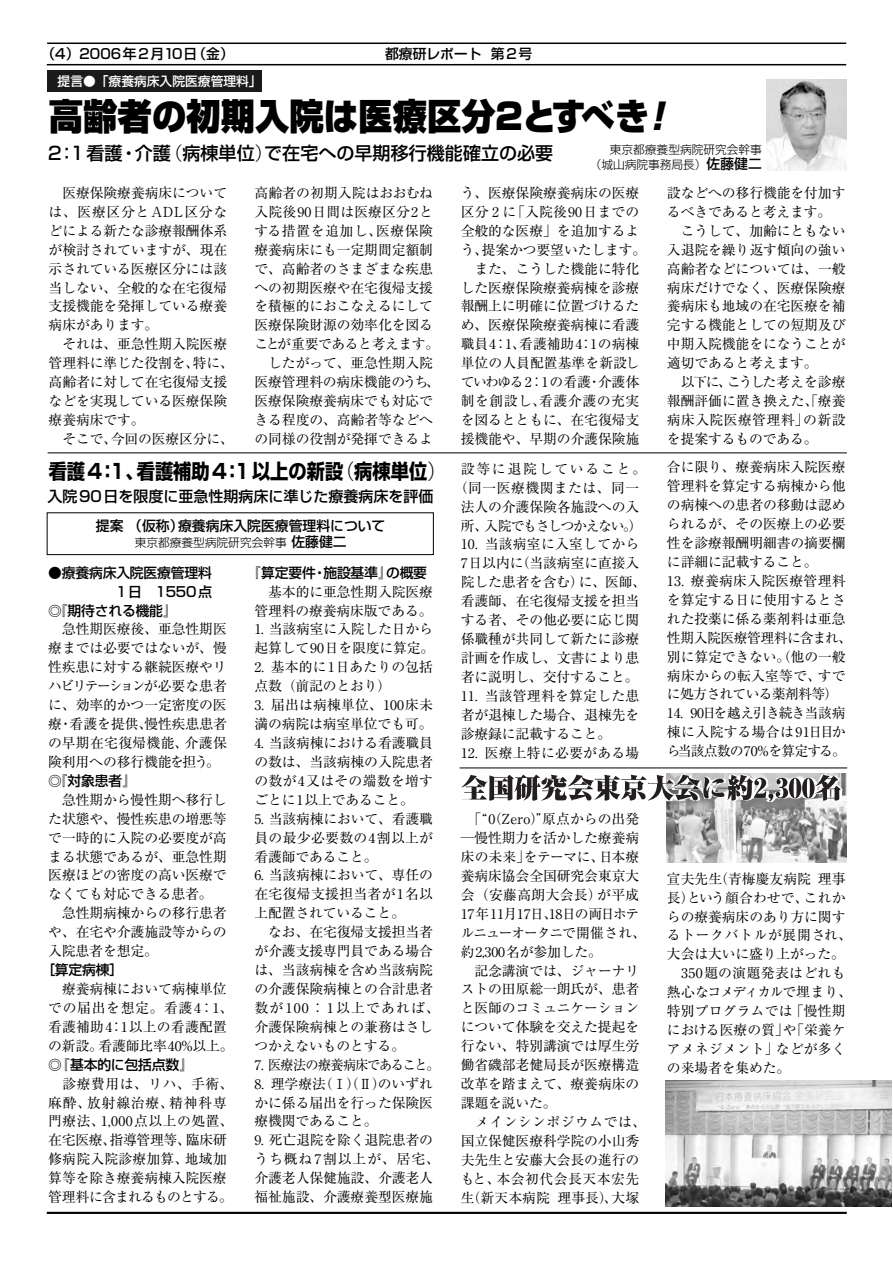
<style>
.page{position:relative;width:893px;height:1263px;background:#fff}
.page>*{position:absolute;margin:0;border:0;box-sizing:border-box;transform-origin:0 0}
.t1{font:900 36.15px "Shin Go";color:#000;scale:.95 1}
.t2{font:700 20.4px "Shin Go";color:#000;scale:.9 1}
.t3{font:500 18px "Shin Go";color:#000}
.t4{font:500 15px "Shin Go";color:#000}
.t5{font:13.8px/18.9px "Ryumin";letter-spacing:-.005em;color:#000;text-align:justify}
.t6{font:13.8px/18.9px "Ryumin";letter-spacing:.015em;color:#000;text-align:center}
.t7{font:500 13.8px "Shin Go";letter-spacing:-.015em;color:#000}
.t8{font:13.8px "Ryumin";letter-spacing:-.05em;color:#000}
.t9{font:13.8px "Ryumin";letter-spacing:.02em;color:#000}
.t10{font:13.8px "Ryumin";letter-spacing:-.095em;color:#000}
.t11{font:13.8px "Ryumin";letter-spacing:.045em;color:#000}
.t12{font:13.8px "Ryumin";letter-spacing:.025em;color:#000}
.t13{font:500 12.75px "Shin Go";color:#fff}
.t14{font:300 11.7px/14.9px "Shin Go";color:#000;text-align:right}
.s1{font-style:italic}
.s2{font-weight:300}
.s3{font-weight:500;font-size:13.8px}
</style>
<div class="page">
<img style="left:666px;top:774px;width:180px;height:88px">
<hr style="left:47px;top:64px;width:799px;height:1px;background:#000">
<hr style="left:47px;top:1212px;width:800px;height:2px;background:#000">
<hr style="left:47px;top:43px;width:799px;height:1px;background:#000">
<div style="left:47px;top:70px;width:215px;height:22px;background:#1a1a1a"></div>
<hr style="left:48px;top:453px;width:799px;height:1px;background:#000">
<div style="left:47px;top:512px;width:387px;height:43px;border:1px solid #000"></div>
<img style="left:766px;top:80px;width:80px;height:90px">
<hr style="left:460px;top:768px;width:387px;height:1px;background:#000">
<img style="left:665px;top:1081px;width:226px;height:125px">
<svg style="left:461px;top:774px;width:381px;height:28px"></svg>
<p class="t7" style="left:41px;top:45px;width:194px">（4）2006年2月10日（金）</p>
<p class="t7" style="left:385px;top:45px;width:149px">都療研レポート 第2号</p>
<h1 class="t1" style="left:49px;top:92px;width:660px">高齢者の初期入院は医療区分2とすべき<span class="s1">!</span></h1>
<h3 class="t3" style="left:48px;top:141px;width:507px">2：1看護・介護<span class="s2">（</span>病棟単位<span class="s2">）</span>で在宅への早期移行機能確立の必要</h3>
<p class="t13" style="left:58px;top:73px;width:206px">提言●「療養病床入院医療管理料」</p>
<p class="t14" style="left:590px;top:142px;width:174px">東京都療養型病院研究会幹事<br>（城山病院事務局長）<span class="s3">佐藤健二</span></p>
<p class="t5" style="left:49px;top:183px;width:180px;text-indent:14px">医療保険療養病床については、医療区分とADL区分などによる新たな診療報酬体系が検討されていますが、現在示されている医療区分には該当しない、全般的な在宅復帰支援機能を発揮している療養病床があります。</p>
<p class="t5" style="left:49px;top:334px;width:187px;text-align:left;text-indent:14px">それは、亜急性期入院医療管理料に準じた役割を、特に、高齢者に対して在宅復帰支援などを実現している医療保険療養病床です。</p>
<p class="t5" style="left:62px;top:429px;width:173px">そこで、今回の医療区分に、</p>
<p class="t5" style="left:254px;top:183px;width:187px;text-align:center">高齢者の初期入院はおおむね入院後90日間は医療区分2とする措置を追加し、医療保険療養病床にも一定期間定額制で、高齢者のさまざまな疾患への初期医療や在宅復帰支援を積極的におこなえるにして医療保険財源の効率化を図ることが重要であると考えます。したがって、亜急性期入院<br>医療管理料の病床機能のうち、医療保険療養病床でも対応できる程度の、高齢者等などへの同様の役割が発揮できるよ</p>
<p class="t5" style="left:461px;top:183px;width:187px;text-align:center">う、医療保険療養病床の医療区分 2 に「入院後90日までの全般的な医療」を追加するよう、提案かつ要望いたします。また、こうした機能に特化<br>した医療保険療養病棟を診療報酬上に明確に位置づけるため、医療保険療養病棟に看護職員4：1、看護補助4：1の病棟単位の人員配置基準を新設していわゆる 2：1 の看護・介護体制を創設し、看護介護の充実を図るとともに、在宅復帰支援機能や、早期の介護保険施</p>
<p class="t5" style="left:667px;top:183px;width:180px">設などへの移行機能を付加するべきであると考えます。</p>
<p class="t5" style="left:667px;top:221px;width:180px;text-indent:14px">こうして、加齢にともない入退院を繰り返す傾向の強い高齢者などについては、一般病床だけでなく、医療保険療養病床も地域の在宅医療を補完する機能としての短期及び中期入院機能をになうことが適切であると考えます。</p>
<p class="t5" style="left:667px;top:372px;width:180px;text-indent:14px">以下に、こうした考えを診療報酬評価に置き換えた「、療養病床入院医療管理料」の新設を提案するものである。</p>
<h2 class="t2" style="left:49px;top:457px;width:443px">看護4：1、看護補助4：1以上の新設<span class="s2">（</span>病棟単位<span class="s2">）</span></h2>
<p class="t4" style="left:47px;top:487px;width:388px">入院90日を限度に亜急性期病床に準じた療養病床を評価</p>
<p class="t7" style="left:96px;top:517px;width:291px">提案（仮称）療養病床入院医療管理料について</p>
<p class="t14" style="left:135px;top:534px;width:213px">東京都療養型病院研究会幹事<span class="s3">佐藤健二</span></p>
<p class="t7" style="left:48px;top:563px;width:192px">●療養病床入院医療管理料　　</p>
<p class="t7" style="left:116px;top:582px;width:124px">1日　1550点　　</p>
<p class="t7" style="left:48px;top:601px;width:130px">◎『期待される機能』</p>
<p class="t5" style="left:48px;top:620px;width:180px;text-indent:14px">急性期医療後、亜急性期医療までは必要ではないが、慢性疾患に対する継続医療やリハビリテーションが必要な患者に、効率的かつ一定密度の医療・看護を提供、慢性疾患患者の早期在宅復帰機能、介護保険利用への移行機能を担う。</p>
<p class="t7" style="left:48px;top:772px;width:89px">◎『対象患者』</p>
<p class="t5" style="left:48px;top:790px;width:180px;text-indent:14px">急性期から慢性期へ移行した状態や、慢性疾患の増悪等で一時的に入院の必要度が高まる状態であるが、亜急性期医療ほどの密度の高い医療でなくても対応できる患者。</p>
<p class="t5" style="left:48px;top:903px;width:180px;text-indent:14px">急性期病棟からの移行患者や、在宅や介護施設等からの入院患者を想定。</p>
<p class="t7" style="left:41px;top:961px;width:83px">［算定病棟］</p>
<p class="t6" style="left:48px;top:979px;width:187px">療養病棟において病棟単位<br>での届出を想定。看護4：1、看護補助4：1以上の看護配置の新設。看護師比率40%以上。</p>
<p class="t7" style="left:48px;top:1055px;width:146px">◎『基本的に包括点数』</p>
<p class="t6" style="left:48px;top:1074px;width:187px;text-align:left;text-indent:14px">診療費用は、リハ、手術、麻酔、放射線治療、精神科専門療法、1,000点以上の処置、在宅医療、指導管理等、臨床研修病院入院診療加算、地域加算等を除き療養病棟入院医療管理料に含まれるものとする。</p>
<p class="t7" style="left:248px;top:563px;width:195px">『算定要件・施設基準』の概要　</p>
<p class="t5" style="left:254px;top:582px;width:180px;text-align:right">基本的に亜急性期入院医療管理料の療養病床版である。</p>
<p class="t5" style="left:254px;top:620px;width:181px">1. 当該病室に入院した日から起算して90日を限度に算定。</p>
<p class="t5" style="left:254px;top:657px;width:180px">2. 基本的に1日あたりの包括点数（前記のとおり）</p>
<p class="t5" style="left:254px;top:695px;width:180px">3. 届出は病棟単位、100床未満の病院は病室単位でも可。</p>
<p class="t5" style="left:254px;top:733px;width:180px">4. 当該病棟における看護職員の数は、当該病棟の入院患者の数が4又はその端数を増すごとに1以上であること。</p>
<p class="t5" style="left:254px;top:809px;width:180px">5. 当該病棟において、看護職員の最少必要数の4割以上が看護師であること。</p>
<p class="t5" style="left:254px;top:865px;width:180px">6. 当該病棟において、専任の在宅復帰支援担当者が1名以上配置されていること。</p>
<p class="t5" style="left:254px;top:922px;width:187px;text-align:left;text-indent:14px">なお、在宅復帰支援担当者が介護支援専門員である場合は、当該病棟を含め当該病院の介護保険病棟との合計患者数が100：1以上であれば、介護保険病棟との兼務はさしつかえないものとする。</p>
<p class="t8" style="left:254px;top:1056px;width:186px">7. 医療法の療養病床であること。</p>
<p class="t5" style="left:254px;top:1074px;width:180px">8. 理学療法（Ⅰ（）Ⅱ）のいずれかに係る届出を行った保険医療機関であること。</p>
<p class="t5" style="left:254px;top:1130px;width:187px;text-align:left">9. 死亡退院を除く退院患者のうち概ね7割以上が、居宅、介護老人保健施設、介護老人福祉施設、介護療養型医療施</p>
<p class="t5" style="left:454px;top:459px;width:194px;text-align:center">設等に退院していること。（同一医療機関または、同一法人の介護保険各施設への入所、入院でもさしつかえない。）</p>
<p class="t5" style="left:461px;top:535px;width:187px;text-align:left">10. 当該病室に入室してから<br>7日以内に（当該病室に直接入院した患者を含む）に、医師、看護師、在宅復帰支援を担当する者、その他必要に応じ関係職種が共同して新たに診療計画を作成し、文書により患者に説明し、交付すること。</p>
<p class="t5" style="left:461px;top:686px;width:180px">11. 当該管理料を算定した患者が退棟した場合、退棟先を診療録に記載すること。</p>
<p class="t9" style="left:461px;top:744px;width:180px">12. 医療上特に必要がある場</p>
<p class="t5" style="left:461px;top:809px;width:187px;text-align:left;text-indent:7px">「“（0 Zero）”原点からの出発―慢性期力を活かした療養病床の未来」をテーマに、日本療養病床協会全国研究会東京大会（安藤高朗大会長）が平成<br>17年11月17日、18日の両日ホテルニューオータニで開催され、約2,300名が参加した。</p>
<p class="t5" style="left:461px;top:961px;width:180px;text-indent:14px">記念講演では、ジャーナリストの田原総一朗氏が、患者と医師のコミュニケーションについて体験を交えた提起を行ない、特別講演では厚生労働省磯部老健局長が医療構造改革を踏まえて、療養病床の課題を説いた。</p>
<p class="t5" style="left:461px;top:1112px;width:187px;text-align:left;text-indent:14px">メインシンポジウムでは、国立保健医療科学院の小山秀夫先生と安藤大会長の進行のもと、本会初代会長天本宏先生（新天本病院理事長）、大塚</p>
<p class="t5" style="left:667px;top:457px;width:180px">合に限り、療養病床入院医療管理料を算定する病棟から他の病棟への患者の移動は認められるが、その医療上の必要性を診療報酬明細書の摘要欄に詳細に記載すること。</p>
<p class="t5" style="left:667px;top:571px;width:187px;text-align:left">13. 療養病床入院医療管理料を算定する日に使用するとされた投薬に係る薬剤料は亜急性期入院医療管理料に含まれ、別に算定できない。（他の一般病床からの転入室等で、すでに処方されている薬剤料等）</p>
<p class="t5" style="left:667px;top:703px;width:180px">14. 90日を越え引き続き当該病棟に入院する場合は91日目から当該点数の70%を算定する。</p>
<p class="t5" style="left:667px;top:869px;width:180px">宣夫先生（青梅慶友病院理事</p>
<p class="t5" style="left:667px;top:888px;width:180px">長）という顔合わせで、これか</p>
<p class="t5" style="left:667px;top:907px;width:180px">らの療養病床のあり方に関す</p>
<p class="t11" style="left:667px;top:927px;width:187px">るトークバトルが展開され、</p>
<p class="t5" style="left:667px;top:944px;width:179px">大会は大いに盛り上がった。</p>
<p class="t12" style="left:681px;top:965px;width:166px">350題の演題発表はどれも</p>
<p class="t10" style="left:667px;top:984px;width:187px">熱心なコメディカルで埋まり、</p>
<p class="t5" style="left:667px;top:1001px;width:180px">特別プログラムでは「慢性期</p>
<p class="t5" style="left:667px;top:1020px;width:180px">における医療の質」や「栄養ケ</p>
<p class="t5" style="left:667px;top:1039px;width:180px">アメネジメント」などが多く</p>
<p class="t5" style="left:667px;top:1058px;width:125px">の来場者を集めた。</p>
</div>
